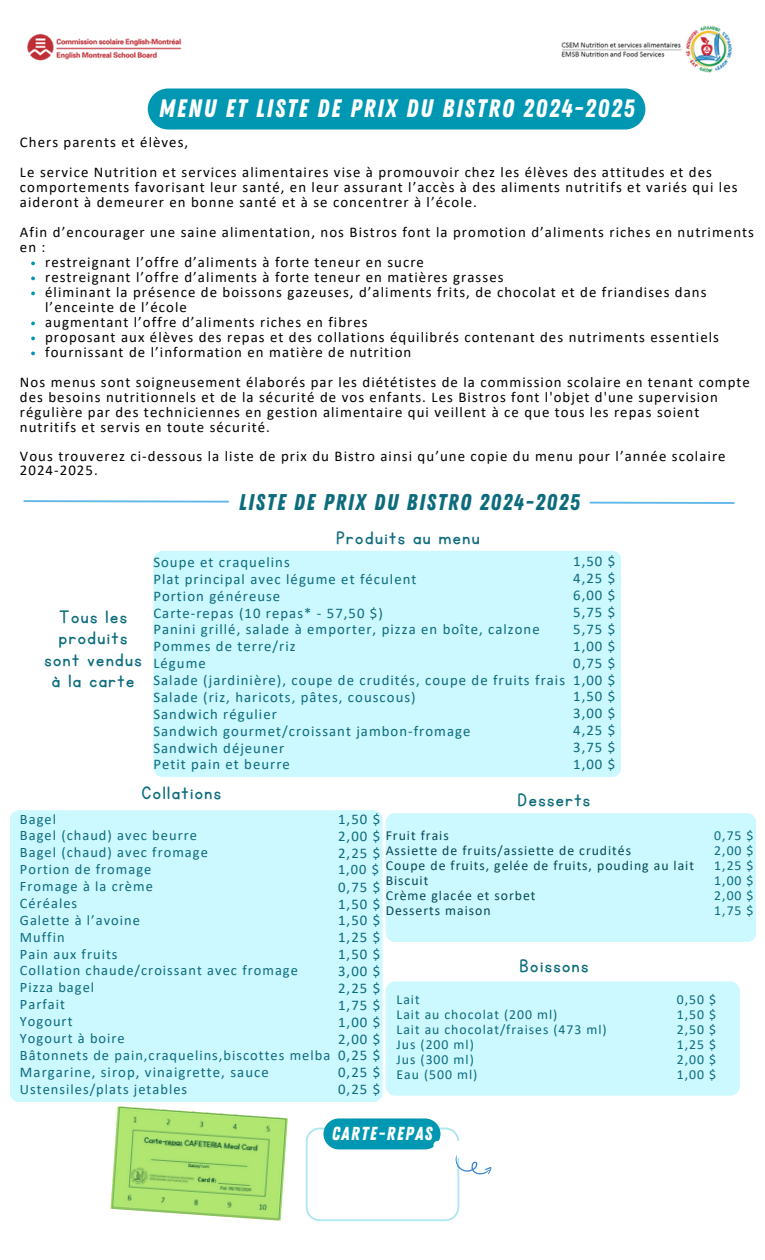
<style>
.page{position:relative;width:765px;height:1260px;background:#fff}
.page>*{position:absolute;margin:0;border:0;box-sizing:border-box;transform-origin:0 0}
.t1{font:25.25px "Zing Rust Base";letter-spacing:.07em;color:#fff}
.t2{font:22.75px "Zing Rust Base";letter-spacing:.07em;color:#0c6c7d}
.t3{font:21.12px/21.5px "KG Primary Penmanship";letter-spacing:.07em;color:#0c6c7d;text-align:center}
.t4{font:18.75px "Zing Rust Base";letter-spacing:.07em;color:#fff}
.t5{font:14.88px/15px "Calibri";letter-spacing:.07em;color:#000}
.t6{font:14.75px/16.9px "Calibri";letter-spacing:.07em;color:#0c6c7d;text-align:justify}
.t7{font:14.38px/16.9px "Calibri";letter-spacing:.07em;color:#0c6c7d}
.t8{font:13.75px/15px "Calibri";letter-spacing:.07em;color:#0c6c7d;text-align:justify}
.t9{font:13.75px/15px "Calibri";letter-spacing:.07em;color:#054a57}
</style>
<div class="page">
<div style="left:153px;top:551px;width:468px;height:226px;background:#ccf8ff;border-radius:9px"></div>
<div style="left:10px;top:810px;width:372px;height:292px;background:#ccf8ff;border-radius:9px"></div>
<div style="left:386px;top:981px;width:354px;height:115px;background:#ccf8ff;border-radius:9px"></div>
<div style="left:386px;top:813px;width:370px;height:129px;background:#ccf8ff;border-radius:9px"></div>
<img style="left:27px;top:33px;width:155px;height:28px">
<img style="left:685px;top:25px;width:48px;height:47px">
<img style="left:561px;top:42px;width:121px;height:16px">
<svg style="left:31px;top:262px;width:4px;height:3px"></svg>
<svg style="left:31px;top:277px;width:4px;height:3px"></svg>
<svg style="left:31px;top:292px;width:4px;height:3px"></svg>
<svg style="left:31px;top:322px;width:4px;height:3px"></svg>
<svg style="left:31px;top:337px;width:4px;height:3px"></svg>
<svg style="left:31px;top:352px;width:4px;height:3px"></svg>
<svg style="left:23px;top:500px;width:712px;height:4px"></svg>
<div style="left:229px;top:484px;width:361px;height:37px;background:#fff;border-radius:9px"></div>
<div style="left:148px;top:88px;width:497px;height:42px;background:#0097b2"></div>
<svg style="left:306px;top:1118px;width:186px;height:103px"></svg>
<svg style="left:110px;top:1106px;width:178px;height:115px;background:#b3e182"></svg>
<h6 class="t1" style="left:159px;top:94px;width:477px">MENU ET LISTE DE PRIX DU BISTRO 2024-2025</h6>
<h1 class="t5" style="left:20px;top:136px;width:170px">Chers parents et élèves,</h1>
<p class="t5" style="left:20px;top:166px;width:719px">Le service Nutrition et services alimentaires vise à promouvoir chez les élèves des attitudes et des comportements favorisant leur santé, en leur assurant l’accès à des aliments nutritifs et variés qui les aideront à demeurer en bonne santé et à se concentrer à l’école.</p>
<h3 class="t5" style="left:20px;top:226px;width:736px">Afin d’encourager une saine alimentation, nos Bistros font la promotion d’aliments riches en nutriments en :</h3>
<h3 class="t5" style="left:45px;top:256px;width:380px">restreignant l’offre d’aliments à forte teneur en sucre</h3>
<h5 class="t5" style="left:45px;top:271px;width:460px">restreignant l’offre d’aliments à forte teneur en matières grasses</h5>
<h5 class="t5" style="left:45px;top:286px;width:663px">éliminant la présence de boissons gazeuses, d’aliments frits, de chocolat et de friandises dans l’enceinte de l’école</h5>
<h3 class="t5" style="left:45px;top:316px;width:324px">augmentant l’offre d’aliments riches en fibres</h3>
<h5 class="t5" style="left:45px;top:331px;width:675px">proposant aux élèves des repas et des collations équilibrés contenant des nutriments essentiels</h5>
<h5 class="t5" style="left:45px;top:346px;width:368px">fournissant de l’information en matière de nutrition</h5>
<h3 class="t5" style="left:20px;top:376px;width:732px">Nos menus sont soigneusement élaborés par les diététistes de la commission scolaire en tenant compte des besoins nutritionnels et de la sécurité de vos enfants. Les Bistros font l'objet d'une supervision régulière par des techniciennes en gestion alimentaire qui veillent à ce que tous les repas soient nutritifs et servis en toute sécurité.</h3>
<h5 class="t5" style="left:20px;top:451px;width:707px;line-height:14px">Vous trouverez ci-dessous la liste de prix du Bistro ainsi qu’une copie du menu pour l’année scolaire<br>2024-2025.</h5>
<p class="t2" style="left:239px;top:489px;width:343px">LISTE DE PRIX DU BISTRO 2024-2025</p>
<h4 class="t3" style="left:45px;top:606px;width:99px">Tous les produits sont vendus à la carte</h4>
<h5 class="t3" style="left:337px;top:527px;width:145px">Produits au menu</h5>
<p class="t6" style="left:153px;top:555px;width:413px;text-align:left">Soupe et craquelins<br>Plat principal avec légume et féculent<br>Portion généreuse<br>Carte-repas (10 repas* - 57,50 $)<br>Panini grillé, salade à emporter, pizza en boîte, calzone<br>Pommes de terre/riz<br>Légume<br>Salade (jardinière), coupe de crudités, coupe de fruits frais<br>Salade (riz, haricots, pâtes, couscous)<br>Sandwich régulier<br>Sandwich gourmet/croissant jambon-fromage<br>Sandwich déjeuner<br>Petit pain et beurre</p>
<p class="t6" style="left:573px;top:554px;width:44px">1,50 $ 4,25 $ 6,00 $ 5,75 $ 5,75 $ 1,00 $ 0,75 $ 1,00 $ 1,50 $ 3,00 $ 4,25 $</p>
<p class="t6" style="left:573px;top:740px;width:44px">3,75 $<br>1,00 $</p>
<h3 class="t3" style="left:141px;top:783px;width:81px">Collations</h3>
<h5 class="t3" style="left:518px;top:790px;width:74px">Desserts</h5>
<h2 class="t7" style="left:20px;top:812px;width:312px">Bagel<br>Bagel (chaud) avec beurre<br>Bagel (chaud) avec fromage<br>Portion de fromage<br>Fromage à la crème<br>Céréales<br>Galette à l’avoine<br>Muffin<br>Pain aux fruits<br>Collation chaude/croissant avec fromage<br>Pizza bagel<br>Parfait<br>Yogourt<br>Yogourt à boire<br>Bâtonnets de pain,craquelins,biscottes melba</h2>
<h2 class="t6" style="left:20px;top:1065px;width:250px">Margarine, sirop, vinaigrette, sauce</h2>
<h2 class="t7" style="left:20px;top:1082px;width:169px">Ustensiles/plats jetables</h2>
<h5 class="t6" style="left:338px;top:812px;width:44px">1,50 $ 2,00 $ 2,25 $</h5>
<h5 class="t7" style="left:338px;top:862px;width:43px">1,00 $</h5>
<h5 class="t6" style="left:338px;top:880px;width:44px">0,75 $ 1,50 $ 1,50 $</h5>
<h5 class="t6" style="left:338px;top:930px;width:44px">1,25 $ 1,50 $ 3,00 $ 2,25 $ 1,75 $ 1,00 $ 2,00 $</h5>
<h5 class="t6" style="left:338px;top:1048px;width:44px">0,25 $ 0,25 $ 0,25 $</h5>
<p class="t9" style="left:386px;top:829px;width:310px">Fruit frais<br>Assiette de fruits/assiette de crudités<br>Coupe de fruits, gelée de fruits, pouding au lait<br>Biscuit<br>Crème glacée et sorbet<br>Desserts maison</p>
<p class="t8" style="left:714px;top:829px;width:41px">0,75 $ 2,00 $ 1,25 $</p>
<p class="t8" style="left:714px;top:874px;width:41px">1,00 $ 2,00 $ 1,75 $</p>
<h5 class="t3" style="left:520px;top:956px;width:70px">Boissons</h5>
<p class="t8" style="left:397px;top:993px;width:212px;text-align:left">Lait<br>Lait au chocolat (200 ml)<br>Lait au chocolat/fraises (473 ml)<br>Jus (200 ml)<br>Jus (300 ml)<br>Eau (500 ml)</p>
<p class="t8" style="left:677px;top:993px;width:41px">0,50 $ 1,50 $ 2,50 $</p>
<p class="t8" style="left:677px;top:1038px;width:41px">1,25 $ 2,00 $ 1,00 $</p>
<h5 class="t4" style="left:332px;top:1123px;width:102px">CARTE-REPAS</h5>
</div>
